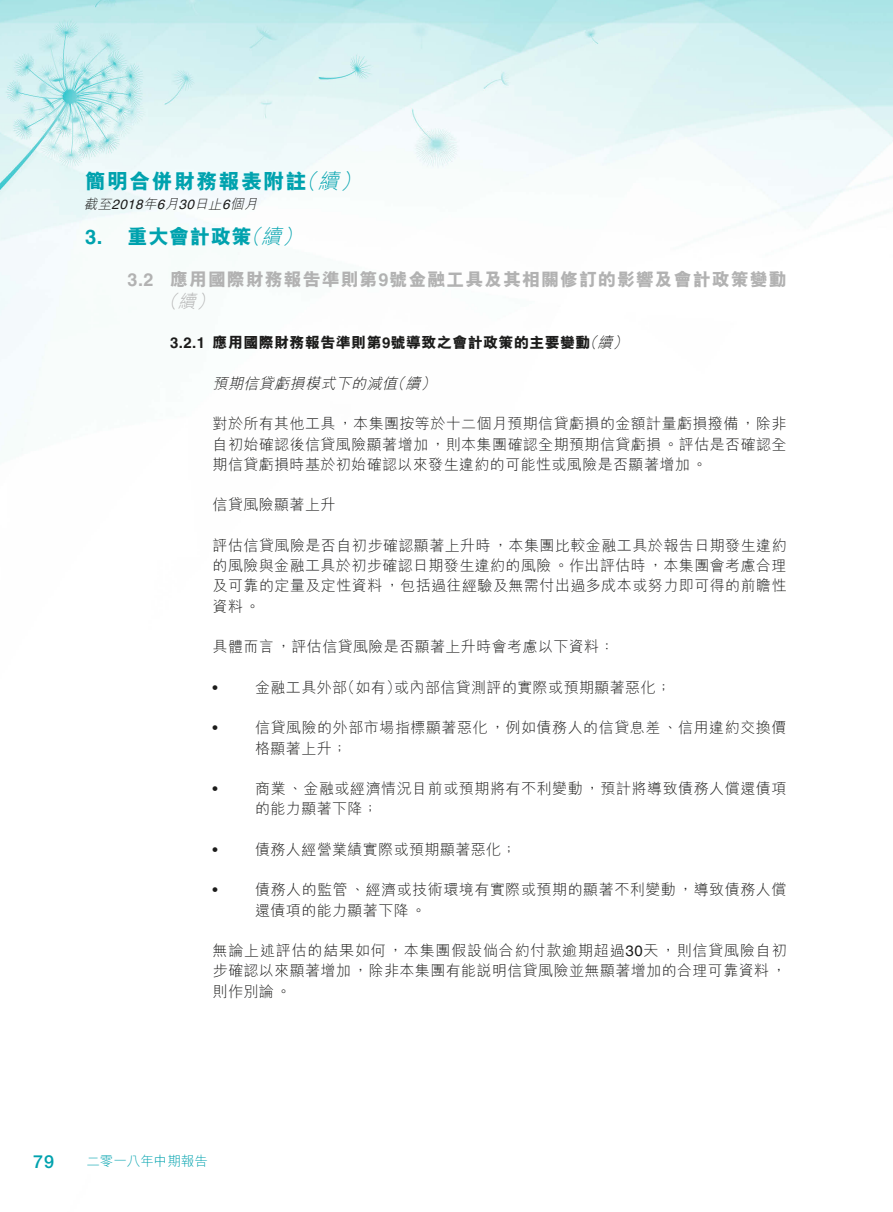
<style>
.page{position:relative;width:893px;height:1212px;background:#fff}
.page>*{position:absolute;margin:0;border:0;box-sizing:border-box;transform-origin:0 0}
.t1{font:800 21px "M Hei HK";letter-spacing:.06em;color:#00a2ae}
.t2{font:800 20.25px "M Hei HK";letter-spacing:.025em;color:#00a2ae}
.t3{font:800 18px/21.8px "M Hei HK";letter-spacing:.055em;color:#b2b2b2}
.t4{font:500 18px "Helvetica Neue LT Std";color:#00a2ae}
.t5{font:300 15px/20.2px "M Hei HK";letter-spacing:.03em;color:#1c1c1b;text-align:justify}
.t6{font:800 15px "M Hei HK";letter-spacing:.025em;color:#1c1c1b}
.t7{font:italic 300 15px "M Hei HK";color:#1c1c1b}
.t8{font:15px "Helvetica LT Std";color:#1c1c1b}
.t9{font:italic 300 13.5px "M Hei HK";color:#1c1c1b}
.t10{font:300 13.5px "M Hei HK";color:#00a2ae}
.s1{font-weight:300;font-style:italic}
.s2{font-family:"Helvetica LT Std";font-weight:400}
.s3{font-family:"Helvetica LT Std";font-weight:700}
</style>
<div class="page">
<img style="left:0;top:0;width:893px;height:396px">
<h1 class="t1" style="left:85px;top:167px;width:284px">簡明合併財務報表附註<span class="s1">（續）</span></h1>
<p class="t9" style="left:84px;top:195px;width:179px">截至<span class="s2">2018</span>年<span class="s2">6</span>月<span class="s2">30</span>日止<span class="s2">6</span>個月</p>
<h2 class="t2" style="left:85px;top:223px;width:225px"><span class="s3">3.</span> 重大會計政策<span class="s1">（續）</span></h2>
<p class="t3" style="left:159px;top:269px;width:629px;text-indent:-32px"><span class="s3">3.2</span> 應用國際財務報告準則第<span class="s3">9</span>號金融工具及其相關修訂的影響及會計政策變動<span class="s1">（續）</span></p>
<p class="t6" style="left:170px;top:333px;width:464px"><span class="s3">3.2.1</span> 應用國際財務報告準則第<span class="s3">9</span>號導致之會計政策的主要變動<span class="s1">（續）</span></p>
<p class="t7" style="left:213px;top:373px;width:229px">預期信貸虧損模式下的減值（續）</p>
<p class="t5" style="left:213px;top:413px;width:575px">對於所有其他工具，本集團按等於十二個月預期信貸虧損的金額計量虧損撥備，除非自初始確認後信貸風險顯著增加，則本集團確認全期預期信貸虧損。評估是否確認全期信貸虧損時基於初始確認以來發生違約的可能性或風險是否顯著增加。</p>
<p class="t5" style="left:213px;top:494px;width:124px">信貸風險顯著上升</p>
<p class="t5" style="left:213px;top:535px;width:576px">評估信貸風險是否自初步確認顯著上升時，本集團比較金融工具於報告日期發生違約的風險與金融工具於初步確認日期發生違約的風險。作出評估時，本集團會考慮合理及可靠的定量及定性資料，包括過往經驗及無需付出過多成本或努力即可得的前瞻性資料。</p>
<p class="t5" style="left:213px;top:636px;width:403px">具體而言，評估信貸風險是否顯著上升時會考慮以下資料：</p>
<p class="t8" style="left:213px;top:679px;width:7px">•</p>
<p class="t5" style="left:255px;top:676px;width:417px">金融工具外部（如有）或內部信貸測評的實際或預期顯著惡化；</p>
<p class="t8" style="left:213px;top:719px;width:7px">•</p>
<p class="t5" style="left:255px;top:717px;width:533px">信貸風險的外部市場指標顯著惡化，例如債務人的信貸息差、信用違約交換價格顯著上升；</p>
<p class="t8" style="left:213px;top:780px;width:7px">•</p>
<p class="t5" style="left:255px;top:778px;width:533px">商業、金融或經濟情況目前或預期將有不利變動，預計將導致債務人償還債項的能力顯著下降；</p>
<p class="t8" style="left:213px;top:841px;width:7px">•</p>
<p class="t5" style="left:255px;top:838px;width:263px">債務人經營業績實際或預期顯著惡化；</p>
<p class="t8" style="left:213px;top:881px;width:7px">•</p>
<p class="t5" style="left:255px;top:879px;width:533px">債務人的監管、經濟或技術環境有實際或預期的顯著不利變動，導致債務人償還債項的能力顯著下降。</p>
<p class="t5" style="left:213px;top:940px;width:576px">無論上述評估的結果如何，本集團假設倘合約付款逾期超過<span class="s2">30</span>天，則信貸風險自初步確認以來顯著增加，除非本集團有能說明信貸風險並無顯著增加的合理可靠資料，則作別論。</p>
<p class="t4" style="left:33px;top:1150px;width:23px">79</p>
<p class="t10" style="left:86px;top:1152px;width:123px">二零一八年中期報告</p>
</div>
